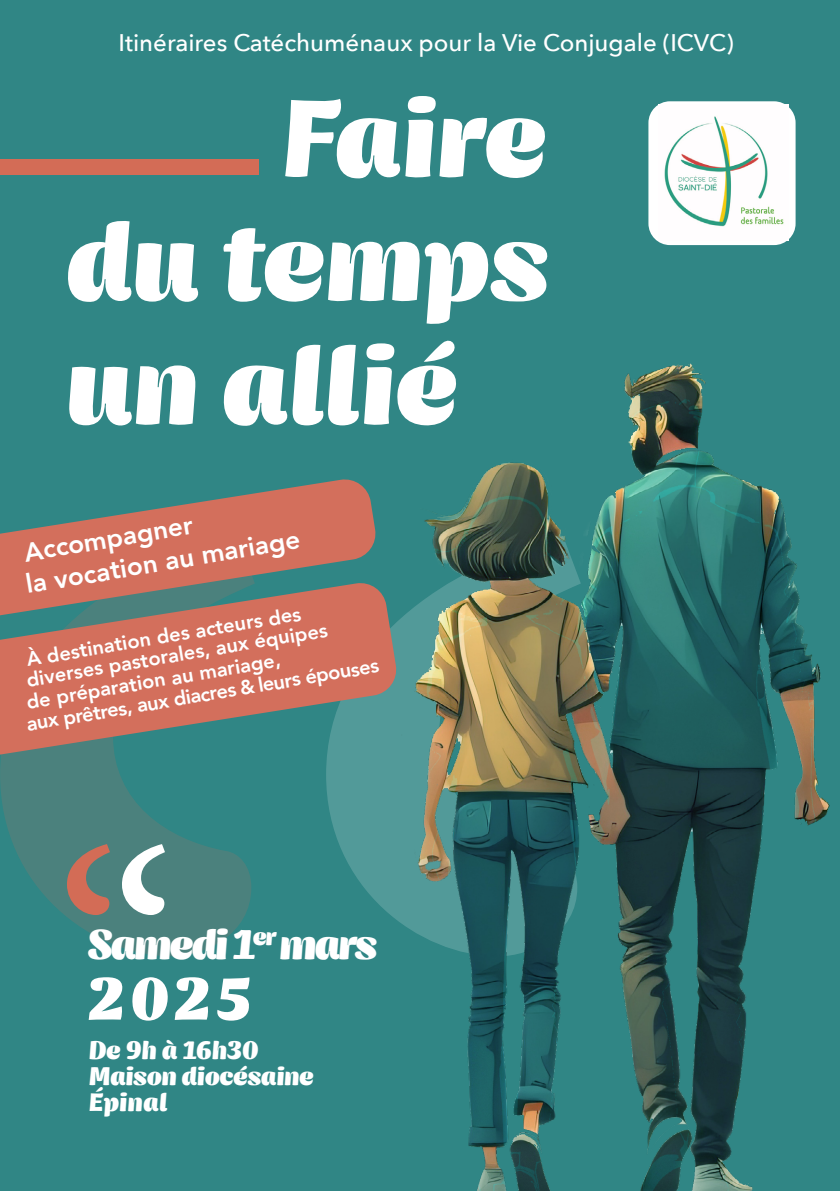
<style>
.page{position:relative;width:840px;height:1191px;background:#fff}
.page>*{position:absolute;margin:0;border:0;box-sizing:border-box;transform-origin:0 0}
.t1{font:1819.2px "Minion Pro";color:#d36c56}
.t2{font:307px "Minion Pro";color:#d36c56}
.t3{font:112px/123.6px "Genica One";color:#fff;text-align:justify}
.t4{font:60.8px "Genica One";color:#fff}
.t5{font:42.8px "Genica One";letter-spacing:-.05em;color:#fff}
.t6{font:800 26.2px "Avenir";color:#fff}
.t7{font:26px/26px "Genica One";letter-spacing:-.01em;color:#fff}
.t8{font:500 24px "Avenir Next";color:#fff}
.t9{font:800 20px "Avenir";color:#fff}
.s1{color:#fff}
</style>
<div class="page">
<div style="left:0;top:0;width:839px;height:1191px;background:#308685"></div>
<div style="left:648px;top:101px;width:147px;height:144px;background:#fff;border-radius:22px"></div>
<div style="left:0;top:160px;width:259px;height:15px;background:#d36c56"></div>
<img style="left:657px;top:105px;width:111px;height:63px">
<svg style="left:0;top:479px;width:357px;height:102px;fill:#d36f5c"></svg>
<svg style="left:0;top:581px;width:357px;height:174px;fill:#d36f5c"></svg>
<img style="left:357px;top:168px;width:473px;height:1023px">
<p class="t8" style="left:118px;top:22px;width:616px">Itinéraires Catéchuménaux pour la Vie Conjugale (ICVC)</p>
<h3 class="t3" style="left:65px;top:83px;width:484px;text-indent:216px">Faire du temps un allié</h3>
<h3 class="t6" style="left:21px;top:533px;width:172px;rotate:-10deg">Accompagner</h3>
<h3 class="t6" style="left:22px;top:565px;width:279px;rotate:-10deg">la vocation au mariage</h3>
<h1 class="t1" style="left:-76px;top:39px;width:735px">‘<span class="s1">‘</span></h1>
<p class="t9" style="left:24px;top:645px;width:279px;rotate:-10deg">À destination des acteurs des</p>
<p class="t9" style="left:24px;top:665px;width:306px;rotate:-10deg">diverses pastorales, aux équipes</p>
<p class="t9" style="left:24px;top:687px;width:259px;rotate:-10deg">de préparation au mariage,</p>
<p class="t9" style="left:24px;top:710px;width:358px;rotate:-10deg">aux prêtres, aux diacres &amp; leurs épouses</p>
<h2 class="t2" style="left:54px;top:760px;width:125px">‘<span class="s1">‘</span></h2>
<h3 class="t5" style="left:87px;top:918px;width:291px">Samedi 1<sup>er</sup> mars</h3>
<h3 class="t4" style="left:87px;top:962px;width:165px">2025</h3>
<h3 class="t7" style="left:89px;top:1038px;width:226px">De 9h à 16h30<br>Maison diocésaine<br>Épinal</h3>
</div>
